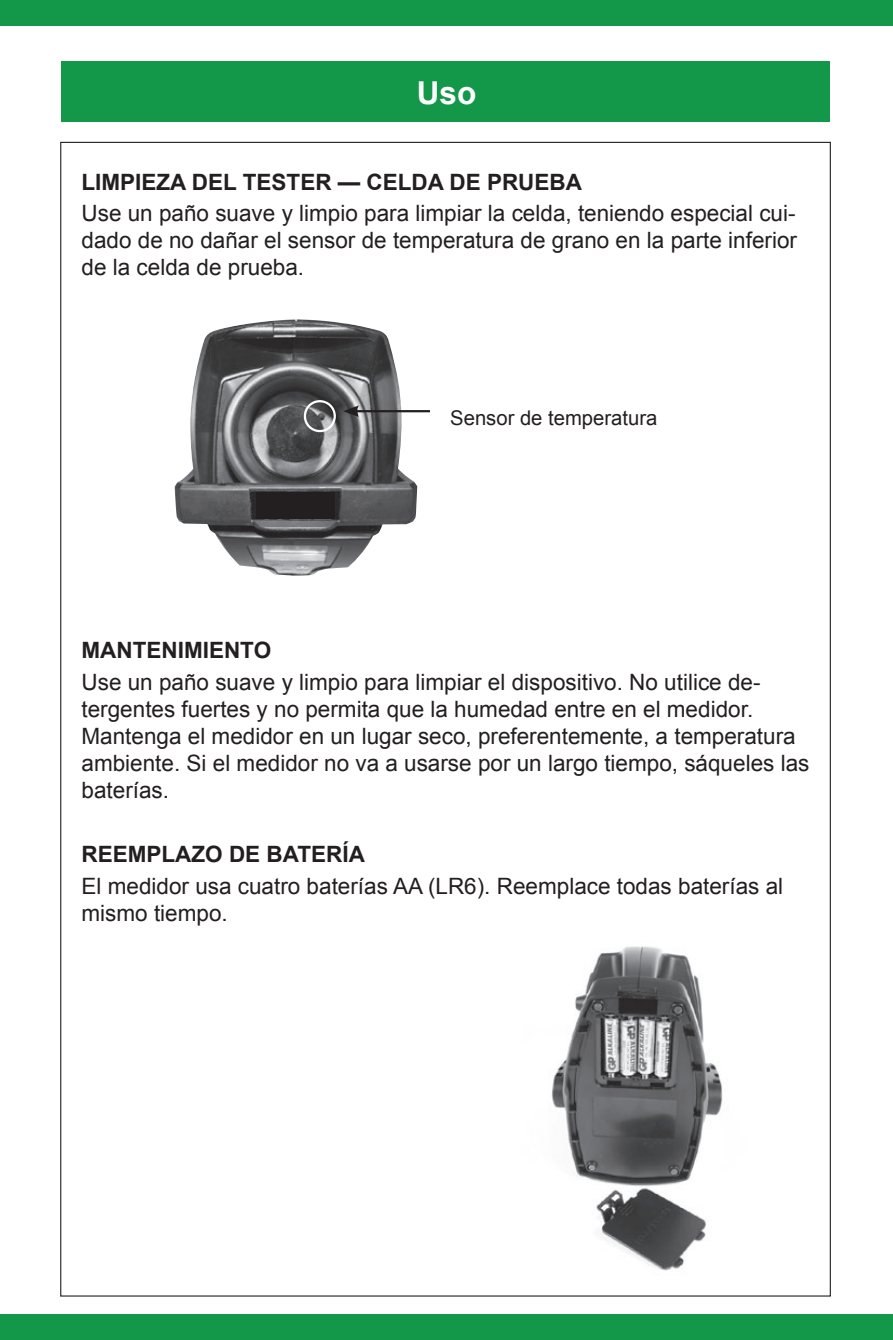
<style>
.page{position:relative;width:893px;height:1340px;background:#fff}
.page>*{position:absolute;margin:0;border:0;box-sizing:border-box;transform-origin:0 0}
.t1{font:700 31.5px "Arial";color:#fff}
.t2{font:22.5px/27px "Arial";color:#231f20}
.t3{font:700 22.5px "Arial";color:#231f20}
.t4{font:20.25px "Arial";color:#231f20}
</style>
<div class="page">
<img style="left:175px;top:319px;width:242px;height:256px">
<hr style="left:355px;top:410px;width:75px;height:2px;background:#231f20">
<svg style="left:343px;top:405px;width:16px;height:12px"></svg>
<div style="left:304px;top:400px;width:32px;height:32px;border:2px solid #fff;border-radius:50%"></div>
<img style="left:551px;top:946px;width:172px;height:325px">
<div style="left:256px;top:492px;width:79px;height:26px;background:#231f20"></div>
<div style="left:61px;top:61px;width:769px;height:60px;background:#13984a"></div>
<div style="left:0;top:1314px;width:893px;height:25px;background:#13984a"></div>
<div style="left:0;top:0;width:893px;height:26px;background:#13984a"></div>
<h1 class="t1" style="left:417px;top:72px;width:61px">Uso</h1>
<p class="t3" style="left:82px;top:167px;width:502px">LIMPIEZA DEL TESTER — CELDA DE PRUEBA</p>
<p class="t2" style="left:82px;top:200px;width:717px;text-align:justify">Use un paño suave y limpio para limpiar la celda, teniendo especial cui&shy;dado de no dañar el sensor de temperatura de grano en la parte inferior de la celda de prueba.</p>
<p class="t4" style="left:450px;top:404px;width:209px">Sensor de temperatura</p>
<p class="t3" style="left:82px;top:635px;width:191px">MANTENIMIENTO</p>
<p class="t2" style="left:82px;top:668px;width:729px">Use un paño suave y limpio para limpiar el dispositivo. No utilice de&shy;tergentes fuertes y no permita que la humedad entre en el medidor.<br>Mantenga el medidor en un lugar seco, preferentemente, a temperatura ambiente. Si el medidor no va a usarse por un largo tiempo, sáqueles las baterías.</p>
<p class="t3" style="left:82px;top:838px;width:285px">REEMPLAZO DE BATERÍA</p>
<p class="t2" style="left:82px;top:872px;width:703px">El medidor usa cuatro baterías AA (LR6). Reemplace todas baterías al mismo tiempo.</p>
</div>
